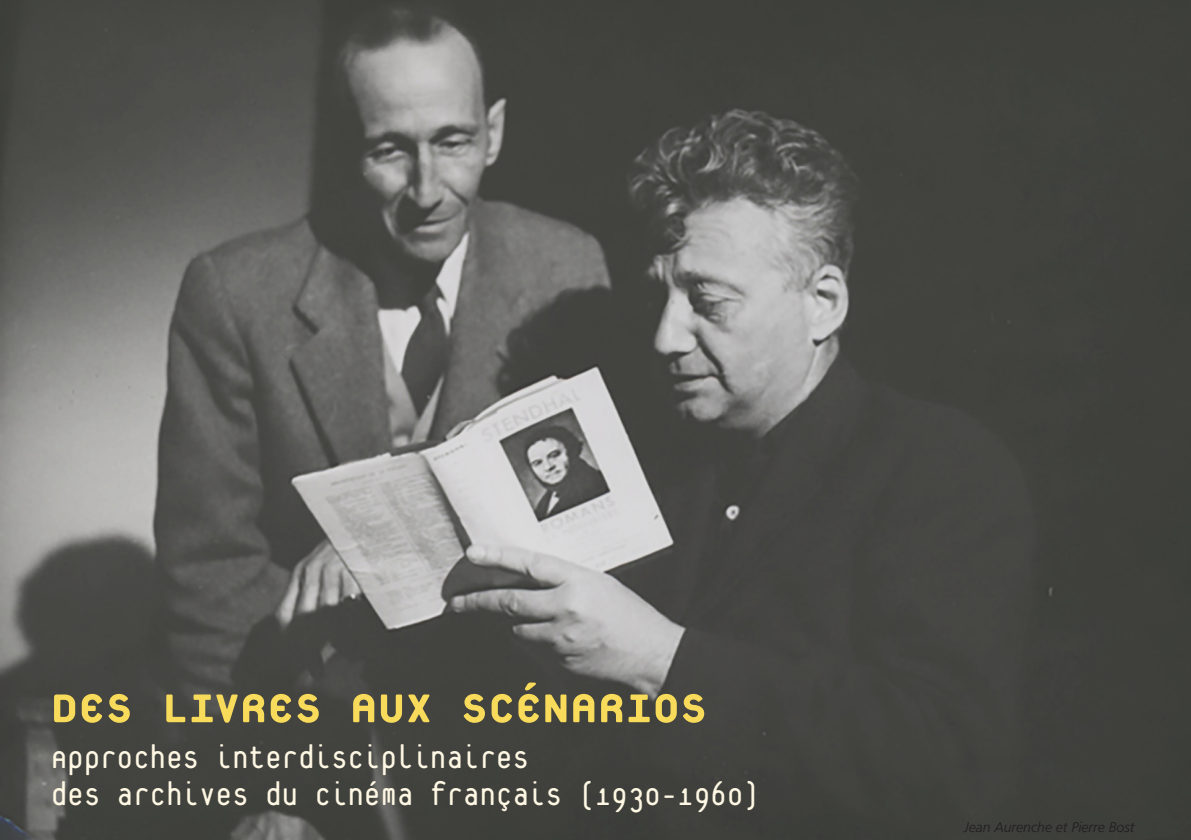
<style>
.page{position:relative;width:1191px;height:840px;background:#fff}
.page>*{position:absolute;margin:0;border:0;box-sizing:border-box;transform-origin:0 0}
.t1{font:800 60px "Platelet";letter-spacing:.005em;color:#f8db5b}
.t2{font:36px/36px "Platelet";letter-spacing:.01em;color:#fdf7e3}
.t3{font:italic 300 14px "Frutiger LT Std";color:#231f20}
</style>
<div class="page">
<img style="left:0;top:0;width:1191px;height:839px">
<h1 class="t1" style="left:51px;top:680px;width:657px">DES LIVRES AUX SCÉNARIOS</h1>
<p class="t2" style="left:51px;top:741px;width:710px">Approches interdisciplinaires<br>des archives du cinéma français (1930-1960)</p>
<p class="t3" style="left:964px;top:818px;width:172px">Jean Aurenche et Pierre Bost</p>
</div>
